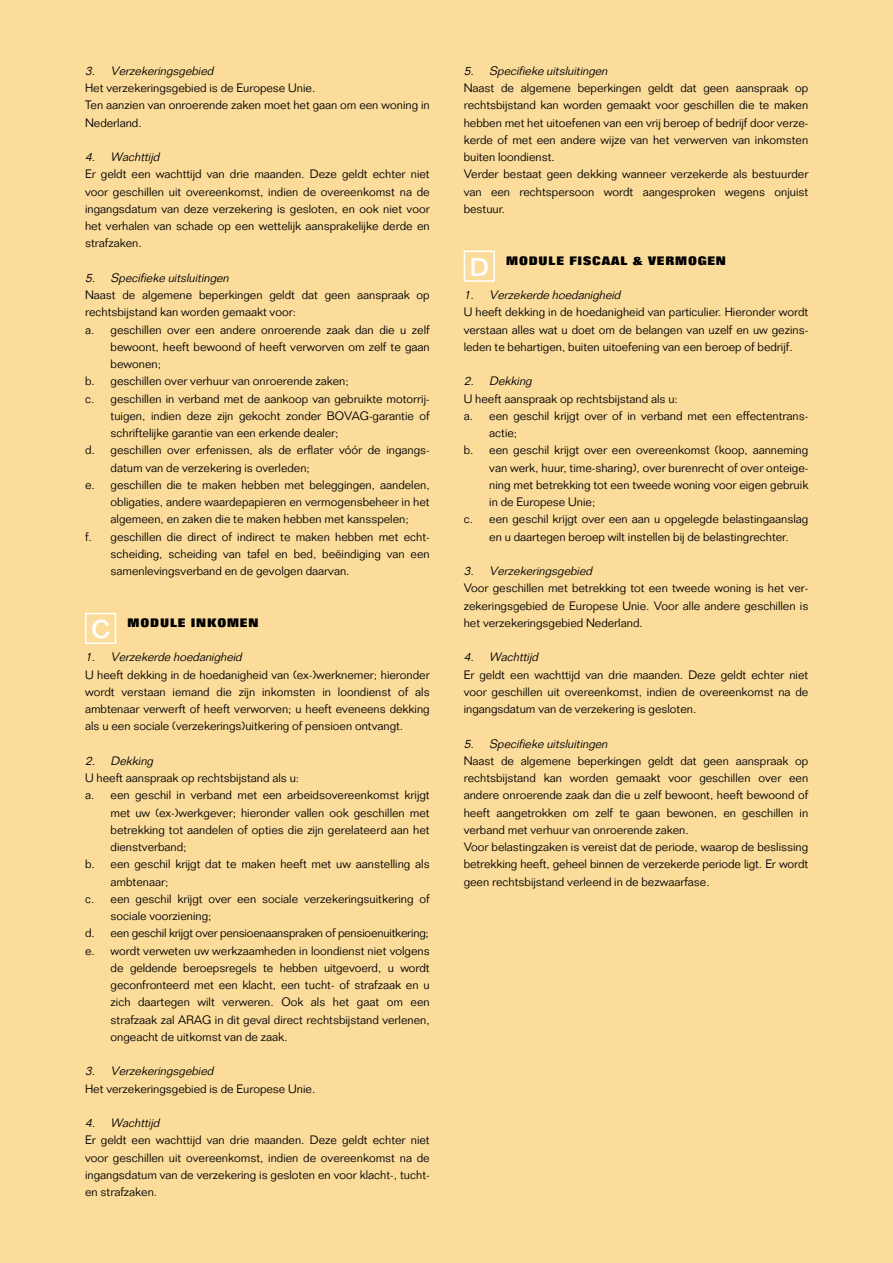
<style>
.page{position:relative;width:893px;height:1263px;background:#fff}
.page>*{position:absolute;margin:0;border:0;box-sizing:border-box;transform-origin:0 0}
.t1{font:500 25.2px "Folio";color:#fff}
.t2{font:300 12px/17.2px "Folio";color:#000;text-align:justify}
.t3{font:italic 300 12px "Folio";color:#000}
.t4{font:800 12px "Folio";letter-spacing:.07em;color:#000}
</style>
<div class="page">
<div style="left:0;top:0;width:892px;height:1263px;background:#fcdc9b"></div>
<div style="left:85px;top:613px;width:31px;height:31px;border:2px solid #fff"></div>
<div style="left:463px;top:251px;width:32px;height:31px;border:2px solid #fff"></div>
<p class="t3" style="left:85px;top:66px;width:132px">3. Verzekeringsgebied</p>
<p class="t2" style="left:85px;top:81px;width:346px;text-align:left">Het verzekeringsgebied is de Europese Unie.<br>Ten aanzien van onroerende zaken moet het gaan om een woning in<br>Nederland.</p>
<p class="t3" style="left:85px;top:152px;width:78px">4. Wachttijd</p>
<p class="t2" style="left:85px;top:167px;width:346px">Er geldt een wachttijd van drie maanden. Deze geldt echter niet voor geschillen uit overeenkomst, indien de overeenkomst na de ingangsdatum van deze verzekering is gesloten, en ook niet voor het verhalen van schade op een wettelijk aansprakelijke derde en strafzaken.</p>
<p class="t3" style="left:85px;top:273px;width:148px">5. Specifieke uitsluitingen</p>
<p class="t2" style="left:85px;top:288px;width:346px">Naast de algemene beperkingen geldt dat geen aanspraak op</p>
<p class="t2" style="left:85px;top:305px;width:212px">rechtsbijstand kan worden gemaakt voor:</p>
<p class="t2" style="left:85px;top:322px;width:346px">a. geschillen over een andere onroerende zaak dan die u zelf</p>
<p class="t2" style="left:111px;top:339px;width:320px">bewoont, heeft bewoond of heeft verworven om zelf te gaan</p>
<p class="t2" style="left:111px;top:357px;width:52px">bewonen;</p>
<p class="t2" style="left:85px;top:374px;width:265px">b. geschillen over verhuur van onroerende zaken;</p>
<p class="t2" style="left:85px;top:391px;width:346px">c. geschillen in verband met de aankoop van gebruikte motorrij-</p>
<p class="t2" style="left:111px;top:408px;width:320px">tuigen, indien deze zijn gekocht zonder BOVAG-garantie of</p>
<p class="t2" style="left:111px;top:426px;width:229px">schriftelijke garantie van een erkende dealer;</p>
<p class="t2" style="left:85px;top:443px;width:346px">d. geschillen over erfenissen, als de erflater vóór de ingangs-</p>
<p class="t2" style="left:111px;top:460px;width:201px">datum van de verzekering is overleden;</p>
<p class="t2" style="left:85px;top:477px;width:346px">e. geschillen die te maken hebben met beleggingen, aandelen,</p>
<p class="t2" style="left:111px;top:495px;width:320px">obligaties, andere waardepapieren en vermogensbeheer in het</p>
<p class="t2" style="left:111px;top:512px;width:299px">algemeen, en zaken die te maken hebben met kansspelen;</p>
<p class="t2" style="left:85px;top:529px;width:346px">f. geschillen die direct of indirect te maken hebben met echt-</p>
<p class="t2" style="left:111px;top:546px;width:320px">scheiding, scheiding van tafel en bed, beëindiging van een</p>
<p class="t2" style="left:111px;top:564px;width:240px">samenlevingsverband en de gevolgen daarvan.</p>
<p class="t4" style="left:128px;top:618px;width:132px">MODULE INKOMEN</p>
<p class="t3" style="left:85px;top:653px;width:161px">1. Verzekerde hoedanigheid</p>
<p class="t2" style="left:85px;top:667px;width:346px">U heeft dekking in de hoedanigheid van (ex-)werknemer; hieronder wordt verstaan iemand die zijn inkomsten in loondienst of als ambtenaar verwerft of heeft verworven; u heeft eveneens dekking als u een sociale (verzekerings)uitkering of pensioen ontvangt.</p>
<p class="t3" style="left:85px;top:756px;width:72px">2. Dekking</p>
<p class="t2" style="left:85px;top:771px;width:216px">U heeft aanspraak op rechtsbijstand als u:</p>
<p class="t2" style="left:85px;top:788px;width:346px">a. een geschil in verband met een arbeidsovereenkomst krijgt</p>
<p class="t2" style="left:111px;top:805px;width:320px">met uw (ex-)werkgever; hieronder vallen ook geschillen met</p>
<p class="t2" style="left:111px;top:822px;width:320px">betrekking tot aandelen of opties die zijn gerelateerd aan het</p>
<p class="t2" style="left:111px;top:840px;width:77px">dienstverband;</p>
<p class="t2" style="left:85px;top:857px;width:346px">b. een geschil krijgt dat te maken heeft met uw aanstelling als</p>
<p class="t2" style="left:111px;top:874px;width:59px">ambtenaar;</p>
<p class="t2" style="left:85px;top:891px;width:346px">c. een geschil krijgt over een sociale verzekeringsuitkering of</p>
<p class="t2" style="left:111px;top:909px;width:102px">sociale voorziening;</p>
<p class="t2" style="left:85px;top:926px;width:345px">d. een geschil krijgt over pensioenaanspraken of pensioenuitkering;</p>
<p class="t2" style="left:85px;top:943px;width:346px">e. wordt verweten uw werkzaamheden in loondienst niet volgens</p>
<p class="t2" style="left:111px;top:960px;width:320px">de geldende beroepsregels te hebben uitgevoerd, u wordt</p>
<p class="t2" style="left:111px;top:978px;width:320px">geconfronteerd met een klacht, een tucht- of strafzaak en u</p>
<p class="t2" style="left:111px;top:995px;width:320px">zich daartegen wilt verweren. Ook als het gaat om een</p>
<p class="t2" style="left:111px;top:1012px;width:320px">strafzaak zal ARAG in dit geval direct rechtsbijstand verlenen,</p>
<p class="t2" style="left:111px;top:1029px;width:178px">ongeacht de uitkomst van de zaak.</p>
<p class="t3" style="left:85px;top:1067px;width:132px">3. Verzekeringsgebied</p>
<p class="t2" style="left:85px;top:1081px;width:232px">Het verzekeringsgebied is de Europese Unie.</p>
<p class="t3" style="left:85px;top:1118px;width:78px">4. Wachttijd</p>
<p class="t2" style="left:85px;top:1133px;width:346px">Er geldt een wachttijd van drie maanden. Deze geldt echter niet voor geschillen uit overeenkomst, indien de overeenkomst na de ingangsdatum van de verzekering is gesloten en voor klacht-, tucht&shy;en strafzaken.</p>
<h1 class="t1" style="left:91px;top:620px;width:20px">C</h1>
<p class="t3" style="left:463px;top:66px;width:148px">5. Specifieke uitsluitingen</p>
<p class="t2" style="left:463px;top:81px;width:346px;text-align:left">Naast de algemene beperkingen geldt dat geen aanspraak op rechtsbijstand kan worden gemaakt voor geschillen die te maken hebben met het uitoefenen van een vrij beroep of bedrijf door verze&shy;kerde of met een andere wijze van het verwerven van inkomsten buiten loondienst.<br>Verder bestaat geen dekking wanneer verzekerde als bestuurder van een rechtspersoon wordt aangesproken wegens onjuist bestuur.</p>
<p class="t4" style="left:506px;top:256px;width:221px">MODULE FISCAAL &amp; VERMOGEN</p>
<p class="t3" style="left:463px;top:290px;width:161px">1. Verzekerde hoedanigheid</p>
<p class="t2" style="left:463px;top:305px;width:346px">U heeft dekking in de hoedanigheid van particulier. Hieronder wordt verstaan alles wat u doet om de belangen van uzelf en uw gezins&shy;leden te behartigen, buiten uitoefening van een beroep of bedrijf.</p>
<p class="t3" style="left:463px;top:377px;width:72px">2. Dekking</p>
<p class="t2" style="left:463px;top:391px;width:216px">U heeft aanspraak op rechtsbijstand als u:</p>
<p class="t2" style="left:463px;top:408px;width:346px">a. een geschil krijgt over of in verband met een effectentrans-</p>
<p class="t2" style="left:489px;top:426px;width:30px">actie;</p>
<p class="t2" style="left:463px;top:443px;width:346px">b. een geschil krijgt over een overeenkomst (koop, aanneming</p>
<p class="t2" style="left:489px;top:460px;width:320px">van werk, huur, time-sharing), over burenrecht of over onteige-</p>
<p class="t2" style="left:489px;top:477px;width:320px">ning met betrekking tot een tweede woning voor eigen gebruik</p>
<p class="t2" style="left:489px;top:495px;width:108px">in de Europese Unie;</p>
<p class="t2" style="left:463px;top:512px;width:346px">c. een geschil krijgt over een aan u opgelegde belastingaanslag</p>
<p class="t2" style="left:489px;top:529px;width:301px">en u daartegen beroep wilt instellen bij de belastingrechter.</p>
<p class="t3" style="left:463px;top:566px;width:132px">3. Verzekeringsgebied</p>
<p class="t2" style="left:463px;top:581px;width:346px">Voor geschillen met betrekking tot een tweede woning is het ver&shy;zekeringsgebied de Europese Unie. Voor alle andere geschillen is het verzekeringsgebied Nederland.</p>
<p class="t3" style="left:463px;top:653px;width:78px">4. Wachttijd</p>
<p class="t2" style="left:463px;top:667px;width:346px">Er geldt een wachttijd van drie maanden. Deze geldt echter niet voor geschillen uit overeenkomst, indien de overeenkomst na de ingangsdatum van de verzekering is gesloten.</p>
<p class="t3" style="left:463px;top:739px;width:148px">5. Specifieke uitsluitingen</p>
<p class="t2" style="left:463px;top:753px;width:346px;text-align:left">Naast de algemene beperkingen geldt dat geen aanspraak op rechtsbijstand kan worden gemaakt voor geschillen over een andere onroerende zaak dan die u zelf bewoont, heeft bewoond of heeft aangetrokken om zelf te gaan bewonen, en geschillen in verband met verhuur van onroerende zaken.<br>Voor belastingzaken is vereist dat de periode, waarop de beslissing betrekking heeft, geheel binnen de verzekerde periode ligt. Er wordt geen rechtsbijstand verleend in de bezwaarfase.</p>
<h1 class="t1" style="left:470px;top:258px;width:21px">D</h1>
</div>
